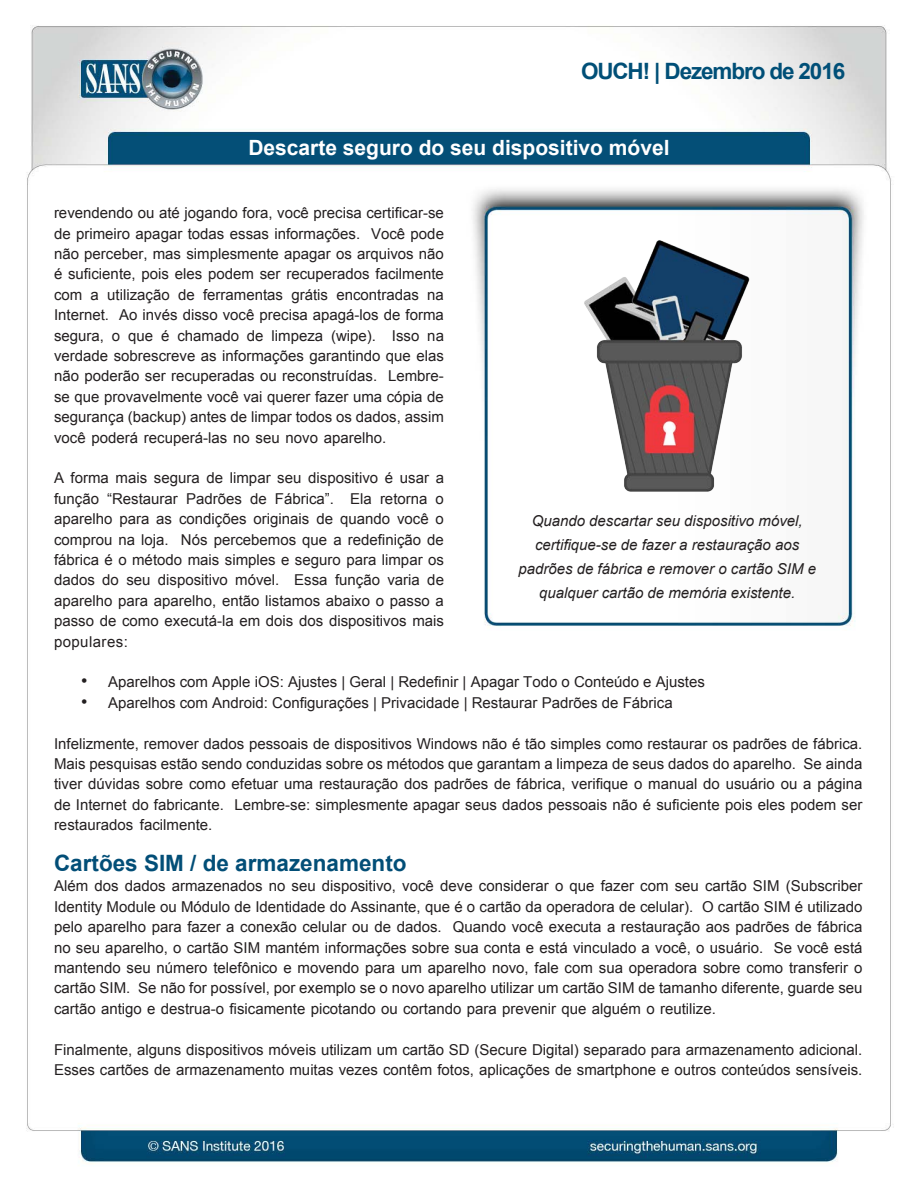
<style>
.page{position:relative;width:918px;height:1188px;background:#fff}
.page>*{position:absolute;margin:0;border:0;box-sizing:border-box;transform-origin:0 0}
.MainText{font:700 22.5px "Arial";color:#024e77}
.t1{font:700 22.5px "Arial";letter-spacing:-.05em;color:#004f77}
.t2{font:700 21px "Arial";color:#fff}
.t3{font:18px "Arial";color:#231f20}
.MainText-2{font:15px/20.4px "Arial";color:#231f20}
.t4{font:italic 15px/24px "Arial";color:#231f20;text-align:center}
</style>
<div class="page">
<img style="left:26px;top:25px;width:865px;height:1139px">
<img style="left:471px;top:215px;width:393px;height:294px">
<h1 class="t1" style="left:581px;top:56px;width:266px">OUCH! | Dezembro de 2016</h1>
<h2 class="t2" style="left:248px;top:134px;width:423px">Descarte seguro do seu dispositivo móvel</h2>
<p class="MainText-2" style="left:54px;top:203px;width:392px;text-align:right">revendendo ou até jogando fora, você precisa certificar-se<br>Você pode</p>
<p class="MainText-2" style="left:54px;top:223px;width:308px">de primeiro apagar todas essas informações.</p>
<p class="MainText-2" style="left:54px;top:244px;width:391px">não perceber, mas simplesmente apagar os arquivos não</p>
<p class="MainText-2" style="left:54px;top:264px;width:391px">é suficiente, pois eles podem ser recuperados facilmente</p>
<p class="MainText-2" style="left:427px;top:285px;width:18px">na</p>
<p class="MainText-2" style="left:203px;top:285px;width:82px">ferramentas</p>
<p class="MainText-2" style="left:291px;top:285px;width:38px">grátis</p>
<p class="MainText-2" style="left:107px;top:285px;width:64px">utilização</p>
<p class="MainText-2" style="left:178px;top:285px;width:18px">de</p>
<p class="MainText-2" style="left:336px;top:285px;width:84px">encontradas</p>
<p class="MainText-2" style="left:54px;top:285px;width:30px">com</p>
<p class="MainText-2" style="left:91px;top:285px;width:10px">a</p>
<p class="MainText-2" style="left:54px;top:305px;width:57px">Internet.</p>
<p class="MainText-2" style="left:119px;top:305px;width:326px">Ao invés disso você precisa apagá-los de forma</p>
<p class="MainText-2" style="left:331px;top:325px;width:46px">(wipe .)</p>
<p class="MainText-2" style="left:161px;top:325px;width:10px">é</p>
<p class="MainText-2" style="left:177px;top:325px;width:63px">chamado</p>
<p class="MainText-2" style="left:247px;top:325px;width:18px">de</p>
<p class="MainText-2" style="left:272px;top:325px;width:53px">limpeza</p>
<p class="MainText-2" style="left:392px;top:325px;width:29px">Isso</p>
<p class="MainText-2" style="left:54px;top:325px;width:391px">segura o,<br>verdade sobrescreve as informações garantindo que elas</p>
<p class="MainText-2" style="left:54px;top:387px;width:391px">se que provavelmente você vai querer fazer uma cópia de</p>
<p class="MainText-2" style="left:128px;top:325px;width:27px">que</p>
<p class="MainText-2" style="left:427px;top:325px;width:18px">na</p>
<p class="MainText-2" style="left:54px;top:366px;width:325px">não poderão ser recuperadas ou reconstruídas.</p>
<p class="MainText-2" style="left:54px;top:407px;width:391px">segurança (backup) antes de limpar todos os dados, assim você poderá recuperá-las no seu novo aparelho.</p>
<p class="MainText-2" style="left:54px;top:468px;width:392px;text-align:right">A forma mais segura de limpar seu dispositivo é usar a o</p>
<p class="MainText-2" style="left:388px;top:366px;width:57px">Lembre-</p>
<p class="MainText-2" style="left:54px;top:489px;width:47px">função</p>
<p class="MainText-2" style="left:107px;top:489px;width:72px">“Restaurar</p>
<p class="MainText-2" style="left:275px;top:489px;width:61px">Fábrica .”</p>
<p class="MainText-2" style="left:186px;top:489px;width:57px">Padrões</p>
<p class="MainText-2" style="left:250px;top:489px;width:18px">de</p>
<p class="MainText-2" style="left:350px;top:489px;width:23px">Ela</p>
<p class="MainText-2" style="left:380px;top:489px;width:49px">retorna</p>
<p class="MainText-2" style="left:397px;top:509px;width:33px">você</p>
<p class="MainText-2" style="left:54px;top:509px;width:60px">aparelho</p>
<p class="MainText-2" style="left:179px;top:509px;width:69px">condições</p>
<p class="MainText-2" style="left:254px;top:509px;width:57px">originais</p>
<p class="MainText-2" style="left:316px;top:509px;width:18px">de</p>
<p class="MainText-2" style="left:340px;top:509px;width:52px">quando</p>
<p class="t4" style="left:518px;top:509px;width:299px">Quando descartar seu dispositivo móvel, certifique-se de fazer a restauração aos padrões de fábrica e remover o cartão SIM e qualquer cartão de memória existente.</p>
<p class="MainText-2" style="left:119px;top:509px;width:32px">para</p>
<p class="MainText-2" style="left:156px;top:509px;width:17px">as</p>
<p class="MainText-2" style="left:436px;top:509px;width:10px">o</p>
<p class="MainText-2" style="left:181px;top:529px;width:265px">Nós percebemos que a redefinição de</p>
<p class="MainText-2" style="left:54px;top:529px;width:116px">comprou na loja.</p>
<p class="MainText-2" style="left:54px;top:550px;width:391px">fábrica oé método mais simples e seguro para limpar os</p>
<p class="MainText-2" style="left:427px;top:570px;width:18px">de</p>
<p class="MainText-2" style="left:335px;top:570px;width:47px">função</p>
<p class="MainText-2" style="left:235px;top:570px;width:46px">móvel.</p>
<p class="MainText-2" style="left:54px;top:570px;width:392px">dados<br>aparelho para aparelho, então listamos abaixo o passo a passo de como executá l a- em dois dos dispositivos mais populares:</p>
<p class="MainText-2" style="left:108px;top:672px;width:598px">Aparelhos com Apple iOS: Ajustes | Geral | Redefinir | Apagar Todo o Conteúdo e Ajustes</p>
<p class="MainText-2" style="left:102px;top:570px;width:18px">do</p>
<p class="MainText-2" style="left:158px;top:570px;width:72px">dispositivo</p>
<p class="MainText-2" style="left:294px;top:570px;width:35px">Essa</p>
<p class="MainText-2" style="left:387px;top:570px;width:34px">varia</p>
<p class="MainText-2" style="left:126px;top:570px;width:26px">seu</p>
<p class="t3" style="left:81px;top:669px;width:8px">•</p>
<p class="MainText-2" style="left:108px;top:693px;width:566px">Aparelhos com Android: Configurações | Privacidade | Restaurar Padrões de Fábrica</p>
<p class="t3" style="left:81px;top:690px;width:8px">•</p>
<p class="MainText-2" style="left:54px;top:733px;width:810px;text-align:right">Infelizmente, remover dados pessoais de dispositivos Windows não é tão simples como restaurar os padrões de fábrica.<br>Se ainda</p>
<p class="MainText-2" style="left:54px;top:754px;width:743px">Mais pesquisas estão sendo conduzidas sobre os métodos que garantam a limpeza de seus dados do aparelho.</p>
<p class="MainText-2" style="left:54px;top:774px;width:810px">tiver dúvidas sobre como efetuar uma restauração dos padrões de fábrica, verifique o manual do usuário ou a página</p>
<p class="MainText-2" style="left:234px;top:795px;width:630px">Lembre-se: simplesmente apagar seus dados pessoais não é suficiente pois eles podem ser</p>
<p class="MainText-2" style="left:54px;top:795px;width:171px">de Internet do fabricante. restaurados facilmente.</p>
<p class="MainText" style="left:54px;top:848px;width:354px">Cartões SIM / de armazenamento</p>
<p class="MainText-2" style="left:54px;top:876px;width:810px;text-align:right">Além dos dados armazenados no seu dispositivo, você deve considerar o que fazer com seu cartão SIM (Subscriber<br>Identity Module ou Módulo de Identidade do Assinante, que oé cartão da operadora de celular O.) cartão SIM é utilizado<br>Quando você executa a restauração aos padrões de fábrica</p>
<p class="MainText-2" style="left:54px;top:917px;width:389px">pelo aparelho para fazer a conexão celular ou de dados.</p>
<p class="MainText-2" style="left:54px;top:937px;width:711px">no seu aparelho o, cartão SIM mantém informações sobre sua conta e está vinculado a você o, usuário.</p>
<p class="MainText-2" style="left:54px;top:958px;width:810px">mantendo seu número telefônico e movendo para um aparelho novo, fale com sua operadora sobre como transferir o</p>
<p class="MainText-2" style="left:138px;top:978px;width:726px">Se não for possível, por exemplo se o novo aparelho utilizar um cartão SIM de tamanho diferente, guarde seu</p>
<p class="MainText-2" style="left:774px;top:937px;width:90px">Se você está</p>
<p class="MainText-2" style="left:54px;top:978px;width:663px">cartão SIM.<br>cartão antigo e destrua o- fisicamente picotando ou cortando para prevenir que alguém o reutilize.</p>
<p class="MainText-2" style="left:54px;top:1039px;width:810px">Finalmente, alguns dispositivos móveis utilizam um cartão SD (Secure Digital) separado para armazenamento adicional.<br>Esses cartões de armazenamento muitas vezes contêm fotos, aplicações de smartphone e outros conteúdos sensíveis.</p>
</div>
